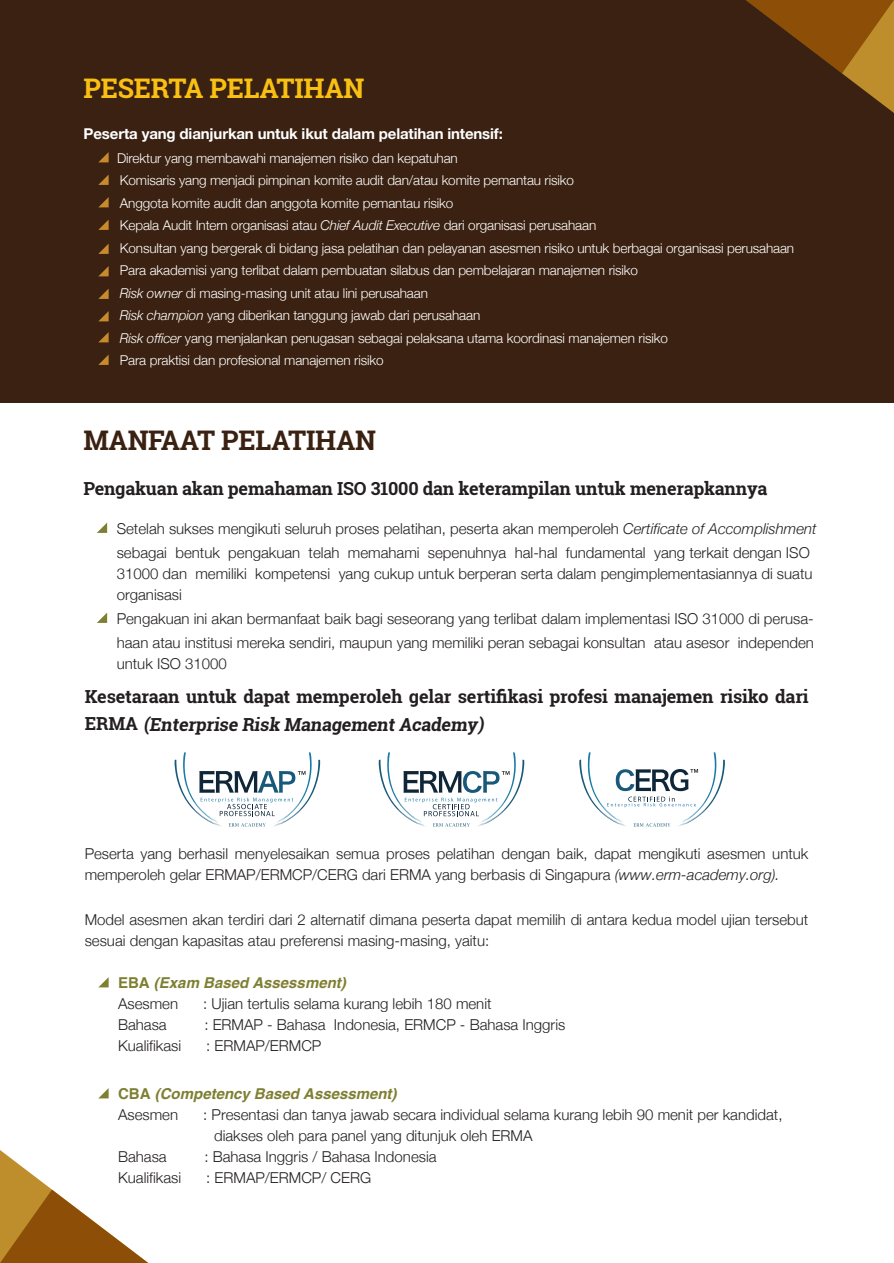
<style>
.page{position:relative;width:894px;height:1263px;background:#fff}
.page>*{position:absolute;margin:0;border:0;box-sizing:border-box;transform-origin:0 0}
.t1{font:700 27px "Roboto Slab";letter-spacing:-.01em;color:#3a2111}
.t2{font:700 27px "Roboto Slab";letter-spacing:-.01em;color:#f9c013}
.t3{font:700 18px/27.5px "Roboto Slab";letter-spacing:-.01em;color:#231f20}
.t4{font:300 15px/21px "Helvetica Neue";color:#231f20}
.t5{font:italic 700 15px "Helvetica";color:#7e7f32}
.t6{font:700 15px "Helvetica Neue";letter-spacing:-.01em;color:#fff}
.t7{font:300 13.5px/22.5px "Helvetica Neue";letter-spacing:-.01em;color:#fff}
.s1{font-style:italic}
.s2{font-style:normal}
</style>
<div class="page">
<div style="left:0;top:0;width:893px;height:403px;background:#3a2111"></div>
<svg style="left:0;top:1150px;width:148px;height:113px"></svg>
<svg style="left:746px;top:0;width:147px;height:112px"></svg>
<svg style="left:97px;top:523px;width:10px;height:10px"></svg>
<svg style="left:97px;top:613px;width:10px;height:10px"></svg>
<svg style="left:99px;top:977px;width:10px;height:10px"></svg>
<svg style="left:99px;top:1088px;width:10px;height:10px"></svg>
<svg style="left:99px;top:152px;width:10px;height:10px"></svg>
<svg style="left:98px;top:175px;width:11px;height:10px"></svg>
<svg style="left:99px;top:197px;width:10px;height:10px"></svg>
<svg style="left:98px;top:220px;width:11px;height:10px"></svg>
<svg style="left:98px;top:244px;width:11px;height:10px"></svg>
<svg style="left:99px;top:266px;width:10px;height:10px"></svg>
<svg style="left:98px;top:289px;width:11px;height:10px"></svg>
<svg style="left:99px;top:311px;width:10px;height:10px"></svg>
<svg style="left:99px;top:332px;width:10px;height:10px"></svg>
<svg style="left:98px;top:355px;width:11px;height:10px"></svg>
<svg style="left:174px;top:752px;width:146px;height:75px"></svg>
<svg style="left:378px;top:752px;width:146px;height:75px"></svg>
<svg style="left:579px;top:752px;width:145px;height:75px"></svg>
<h1 class="t2" style="left:84px;top:70px;width:282px">PESERTA PELATIHAN</h1>
<p class="t6" style="left:84px;top:124px;width:420px">Peserta yang dianjurkan untuk ikut dalam pelatihan intensif:</p>
<p class="t7" style="left:117px;top:146px;width:678px">Direktur yang membawahi manajemen risiko dan kepatuhan<br>Komisaris yang menjadi pimpinan komite audit dan/atau komite pemantau risiko<br>Anggota komite audit dan anggota komite pemantau risiko<br>Kepala Audit Intern organisasi atau <span class="s1">Chief Audit Executive</span> dari organisasi perusahaan<br>Konsultan yang bergerak di bidang jasa pelatihan dan pelayanan asesmen risiko untuk berbagai organisasi perusahaan Para akademisi yang terlibat dalam pembuatan silabus dan pembelajaran manajemen risiko<br><span class="s1">Risk owner</span> di masing-masing unit atau lini perusahaan<br><span class="s1">Risk champion</span> yang diberikan tanggung jawab dari perusahaan<br><span class="s1">Risk officer</span> yang menjalankan penugasan sebagai pelaksana utama koordinasi manajemen risiko<br>Para praktisi dan profesional manajemen risiko</p>
<h1 class="t1" style="left:83px;top:422px;width:294px">MANFAAT PELATIHAN</h1>
<p class="t3" style="left:83px;top:475px;width:685px">Pengakuan akan pemahaman ISO 31000 dan keterampilan untuk menerapkannya</p>
<p class="t4" style="left:117px;top:517px;width:701px;line-height:24px">Setelah sukses mengikuti seluruh proses pelatihan, peserta akan memperoleh <span class="s1">Certificate of Accomplishment </span>sebagai bentuk pengakuan telah memahami sepenuhnya hal-hal fundamental yang terkait dengan ISO</p>
<p class="t4" style="left:117px;top:563px;width:697px">31000 dan memiliki kompetensi yang cukup untuk berperan serta dalam pengimplementasiannya di suatu organisasi</p>
<p class="t4" style="left:117px;top:607px;width:698px;line-height:24px">Pengakuan ini akan bermanfaat baik bagi seseorang yang terlibat dalam implementasi ISO 31000 di perusa&shy;haan atau institusi mereka sendiri, maupun yang memiliki peran sebagai konsultan atau asesor independen</p>
<p class="t4" style="left:117px;top:653px;width:112px">untuk ISO 31000</p>
<p class="t3" style="left:85px;top:683px;width:725px">Kesetaraan untuk dapat memperoleh gelar sertifikasi profesi manajemen risiko dari<br>E R M A (Enterprise Risk Management Academy)</p>
<p class="t4" style="left:85px;top:843px;width:725px">Peserta yang berhasil menyelesaikan semua proses pelatihan dengan baik, dapat mengikuti asesmen untuk memperoleh gelar ERMAP/ERMCP/CERG dari ERMA yang berbasis di Singapura <span class="s1">(www.erm-academy.org).</span></p>
<p class="t4" style="left:85px;top:909px;width:725px">Model asesmen akan terdiri dari 2 alternatif dimana peserta dapat memilih di antara kedua model ujian tersebut sesuai dengan kapasitas atau preferensi masing-masing, yaitu:</p>
<p class="t5" style="left:118px;top:974px;width:229px"><span class="s2">EBA</span> (Exam Based Assessment)</p>
<p class="t4" style="left:118px;top:993px;width:62px">Asesmen</p>
<p class="t4" style="left:203px;top:993px;width:290px">: Ujian tertulis selama kurang lebih 180 menit</p>
<p class="t4" style="left:118px;top:1014px;width:50px">Bahasa</p>
<p class="t4" style="left:204px;top:1014px;width:362px">: ERMAP - Bahasa Indonesia, ERMCP - Bahasa Inggris</p>
<p class="t4" style="left:118px;top:1035px;width:65px">Kualifikasi</p>
<p class="t4" style="left:206px;top:1035px;width:117px">: ERMAP/ERMCP</p>
<p class="t5" style="left:118px;top:1085px;width:280px"><span class="s2">CBA</span> (Competency Based Assessment)</p>
<p class="t4" style="left:118px;top:1104px;width:62px">Asesmen</p>
<p class="t4" style="left:214px;top:1104px;width:569px;text-indent:-11px">: Presentasi dan tanya jawab secara individual selama kurang lebih 90 menit per kandidat, diakses oleh para panel yang ditunjuk oleh ERMA</p>
<p class="t4" style="left:118px;top:1146px;width:50px">Bahasa</p>
<p class="t4" style="left:204px;top:1146px;width:234px">: Bahasa Inggris / Bahasa Indonesia</p>
<p class="t4" style="left:118px;top:1167px;width:65px">Kualifikasi</p>
<p class="t4" style="left:206px;top:1167px;width:166px">: ERMAP/ERMCP/ CERG</p>
</div>
